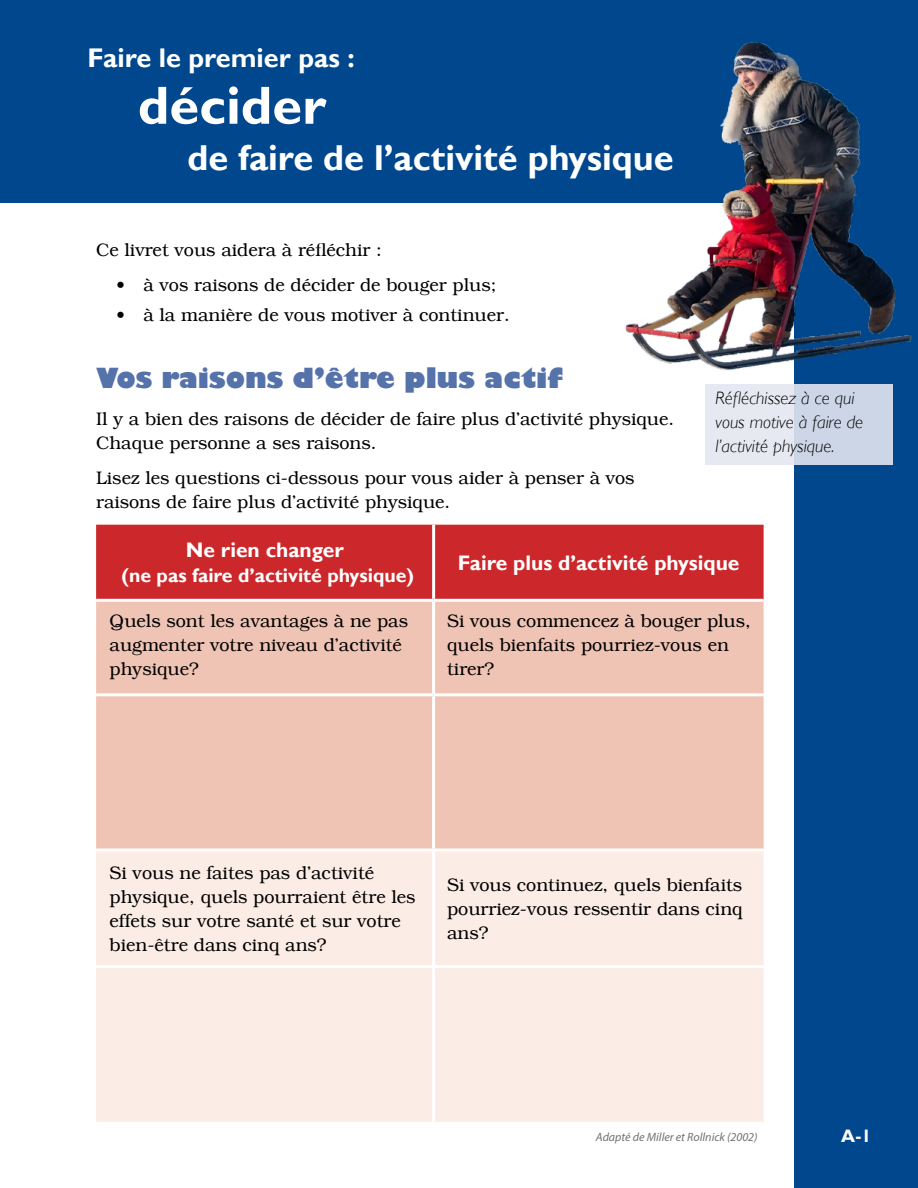
<style>
.page{position:relative;width:918px;height:1188px;background:#fff}
.page>*{position:absolute;margin:0;border:0;box-sizing:border-box;transform-origin:0 0}
.t1{font:700 54px "Gill Sans";color:#fff}
.t2{font:700 36px "Gill Sans";color:#fff}
.t3{font:800 27px "Gill Sans";color:#5572aa}
.t4{font:700 27px "Gill Sans";color:#fff}
.t5{font:700 21px "Gill Sans";color:#fff}
.t6{font:700 19.5px "Gill Sans";color:#fff}
.t7{font:300 18px/24px "Bookman";color:#000}
.t8{font:italic 300 18px/24px "Gill Sans";color:#000}
.t9{font:700 18px "Gill Sans";color:#fff}
.t10{font:italic 12px "Myriad Pro";color:#707172}
</style>
<div class="page">
<div style="left:0;top:0;width:916px;height:202px;background:#00478d"></div>
<div style="left:794px;top:0;width:124px;height:1188px;background:#00478d"></div>
<div style="left:96px;top:525px;width:668px;height:74px;background:#cc282b"></div>
<div style="left:96px;top:602px;width:668px;height:247px;background:#f0c4b4"></div>
<div style="left:96px;top:852px;width:668px;height:270px;background:#fbece5"></div>
<hr style="left:432px;top:525px;width:3px;height:74px;background:#fff">
<hr style="left:432px;top:602px;width:3px;height:91px;background:#fff">
<hr style="left:96px;top:693px;width:338px;height:3px;background:#fff">
<hr style="left:434px;top:693px;width:330px;height:3px;background:#fff">
<hr style="left:432px;top:696px;width:3px;height:153px;background:#fff">
<hr style="left:432px;top:852px;width:3px;height:113px;background:#fff">
<hr style="left:96px;top:965px;width:338px;height:3px;background:#fff">
<hr style="left:434px;top:965px;width:330px;height:3px;background:#fff">
<hr style="left:432px;top:968px;width:3px;height:154px;background:#fff">
<div style="left:705px;top:384px;width:188px;height:81px;background:linear-gradient(to right,#ededf5,#c6d1e3)"></div>
<img style="left:617px;top:41px;width:295px;height:330px">
<h3 class="t4" style="left:87px;top:42px;width:269px">Faire le premier pas :</h3>
<h1 class="t1" style="left:138px;top:73px;width:190px">décider</h1>
<h2 class="t2" style="left:187px;top:136px;width:488px">de faire de l’activité physique</h2>
<p class="t7" style="left:96px;top:238px;width:287px">Ce livret vous aidera à réfléchir :</p>
<p class="t7" style="left:116px;top:273px;width:382px">• à vos raisons de décider de bouger plus;</p>
<p class="t7" style="left:116px;top:304px;width:395px">• à la manière de vous motiver à continuer.</p>
<h3 class="t3" style="left:96px;top:361px;width:468px">Vos raisons d’être plus actif</h3>
<p class="t7" style="left:96px;top:407px;width:580px">Il y a bien des raisons de décider de faire plus d’activité physique.<br>Chaque personne a ses raisons.</p>
<p class="t7" style="left:96px;top:466px;width:540px">Lisez les questions ci-dessous pour vous aider à penser à vos raisons de faire plus d’activité physique.</p>
<p class="t5" style="left:186px;top:537px;width:160px">Ne rien changer</p>
<p class="t6" style="left:122px;top:564px;width:294px">(ne pas faire d’activité physique)</p>
<p class="t8" style="left:715px;top:386px;width:149px">Réfléchissez à ce qui vous motive à faire de l’activité physique.</p>
<p class="t5" style="left:458px;top:550px;width:283px">Faire plus d’activité physique</p>
<p class="t7" style="left:110px;top:609px;width:300px">Quels sont les avantages à ne pas augmenter votre niveau d’activité physique?</p>
<p class="t7" style="left:447px;top:609px;width:305px">Si vous commencez à bouger plus, quels bienfaits pourriez-vous en tirer?</p>
<p class="t7" style="left:110px;top:861px;width:308px">Si vous ne faites pas d’activité physique, quels pourraient être les effets sur votre santé et sur votre bien-être dans cinq ans?</p>
<p class="t7" style="left:447px;top:873px;width:297px;text-align:justify">Si vous continuez, quels bienfaits pourriez-vous ressentir dans cinq ans?</p>
<p class="t10" style="left:596px;top:1130px;width:163px">Adapté de Miller et Rollnick (2002)</p>
<p class="t9" style="left:841px;top:1125px;width:31px">A-1</p>
</div>
